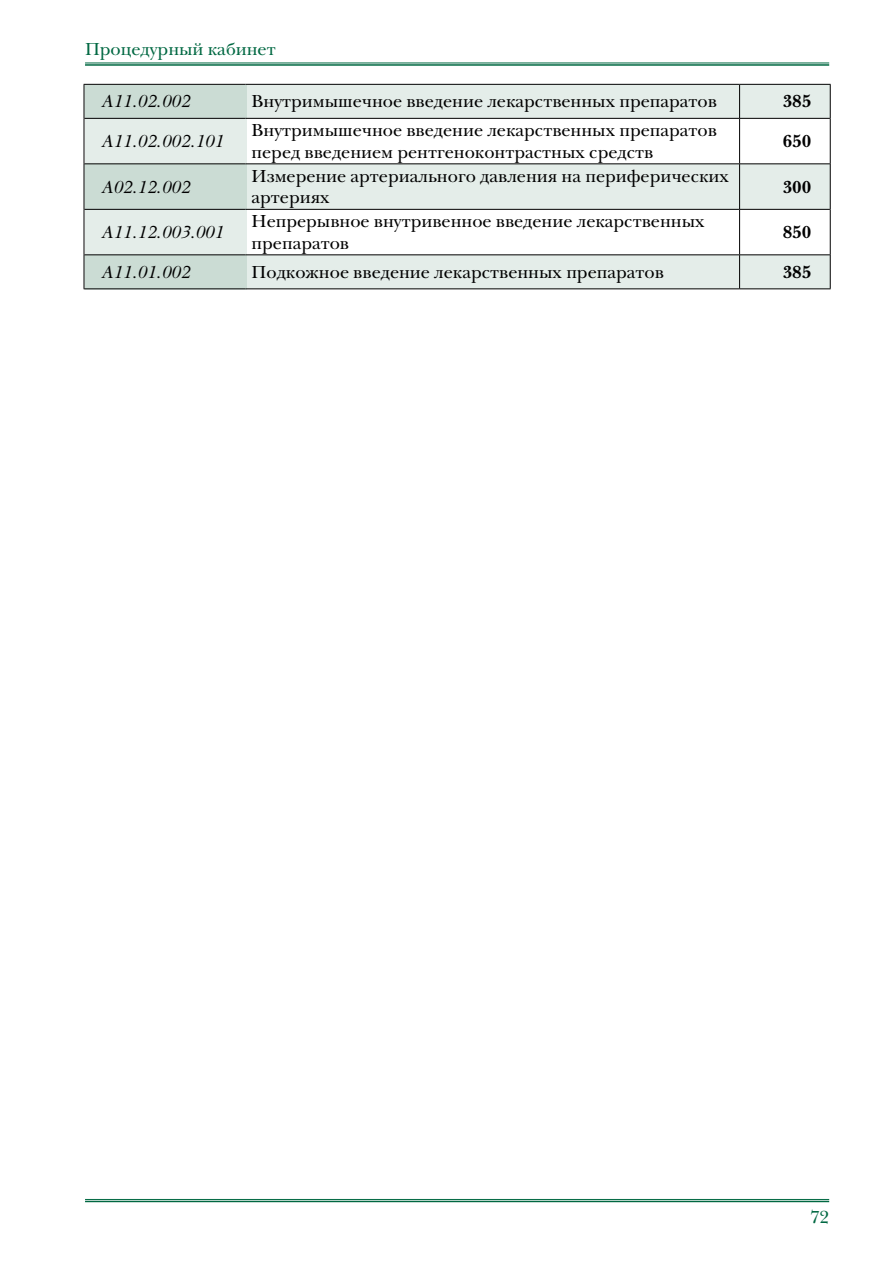
<style>
.page{position:relative;width:893px;height:1263px;background:#fff}
.page>*{position:absolute;margin:0;border:0;box-sizing:border-box;transform-origin:0 0}
.t1{font:18px/21.6px "New Baskerville C";color:#000}
.t2{font:italic 18px "New Baskerville C";color:#000}
.t3{font:18px "New Baskerville C";color:#006842}
.t4{font:700 18px "New Baskerville C";color:#000}
</style>
<div class="page">
<hr style="left:85px;top:63px;width:744px;height:1px;background:#006842">
<hr style="left:85px;top:64px;width:744px;height:2px;background:#006842">
<hr style="left:85px;top:1199px;width:744px;height:1px;background:#006842">
<hr style="left:85px;top:1201px;width:744px;height:1px;background:#006842">
<div style="left:247px;top:85px;width:583px;height:204px;background:#e4ede9"></div>
<svg style="left:247px;top:119px;width:583px;height:136px"></svg>
<hr style="left:84px;top:85px;width:1px;height:33px;background:#000">
<hr style="left:739px;top:85px;width:1px;height:33px;background:#000">
<hr style="left:830px;top:85px;width:1px;height:33px;background:#000">
<hr style="left:84px;top:118px;width:1px;height:46px;background:#000">
<hr style="left:739px;top:119px;width:1px;height:45px;background:#000">
<hr style="left:830px;top:118px;width:1px;height:46px;background:#000">
<hr style="left:84px;top:164px;width:1px;height:45px;background:#000">
<hr style="left:739px;top:164px;width:1px;height:45px;background:#000">
<hr style="left:830px;top:164px;width:1px;height:45px;background:#000">
<hr style="left:84px;top:209px;width:1px;height:46px;background:#000">
<hr style="left:739px;top:210px;width:1px;height:45px;background:#000">
<hr style="left:830px;top:209px;width:1px;height:46px;background:#000">
<hr style="left:84px;top:255px;width:1px;height:34px;background:#000">
<hr style="left:739px;top:255px;width:1px;height:34px;background:#000">
<hr style="left:830px;top:255px;width:1px;height:34px;background:#000">
<hr style="left:84px;top:84px;width:162px;height:1px;background:#000">
<hr style="left:246px;top:84px;width:494px;height:1px;background:#000">
<hr style="left:740px;top:84px;width:91px;height:1px;background:#000">
<hr style="left:246px;top:118px;width:494px;height:1px;background:#000">
<hr style="left:740px;top:118px;width:90px;height:1px;background:#000">
<hr style="left:246px;top:164px;width:494px;height:1px;background:#000">
<hr style="left:740px;top:164px;width:90px;height:1px;background:#000">
<hr style="left:246px;top:209px;width:494px;height:1px;background:#000">
<hr style="left:740px;top:209px;width:90px;height:1px;background:#000">
<hr style="left:246px;top:255px;width:494px;height:1px;background:#000">
<hr style="left:740px;top:255px;width:90px;height:1px;background:#000">
<hr style="left:84px;top:289px;width:162px;height:1px;background:#000">
<hr style="left:246px;top:289px;width:494px;height:1px;background:#000">
<hr style="left:740px;top:289px;width:91px;height:1px;background:#000">
<svg style="left:85px;top:85px;width:162px;height:204px;background:#d1ded8"></svg>
<p class="t3" style="left:85px;top:38px;width:192px">Процедурный кабинет</p>
<p class="t2" style="left:101px;top:91px;width:90px">A11.02.002</p>
<p class="t1" style="left:252px;top:91px;width:467px">Внутримышечное введение лекарственных препаратов</p>
<p class="t4" style="left:783px;top:91px;width:30px">385</p>
<p class="t2" style="left:101px;top:131px;width:124px">A11.02.002.101</p>
<p class="t1" style="left:252px;top:120px;width:467px">Внутримышечное введение лекарственных препаратов перед введением рентгеноконтрастных средств</p>
<p class="t4" style="left:783px;top:131px;width:30px">650</p>
<p class="t2" style="left:101px;top:176px;width:90px">A02.12.002</p>
<p class="t1" style="left:252px;top:165px;width:479px">Измерение артериального давления на периферических артериях</p>
<p class="t4" style="left:783px;top:176px;width:30px">300</p>
<p class="t2" style="left:101px;top:222px;width:124px">A11.12.003.001</p>
<p class="t1" style="left:252px;top:211px;width:455px">Непрерывное внутривенное введение лекарственных препаратов</p>
<p class="t4" style="left:783px;top:222px;width:30px">850</p>
<p class="t2" style="left:101px;top:261px;width:90px">A11.01.002</p>
<p class="t1" style="left:252px;top:261px;width:414px">Подкожное введение лекарственных препаратов</p>
<p class="t4" style="left:783px;top:262px;width:30px">385</p>
<p class="t3" style="left:810px;top:1206px;width:21px">72</p>
</div>
